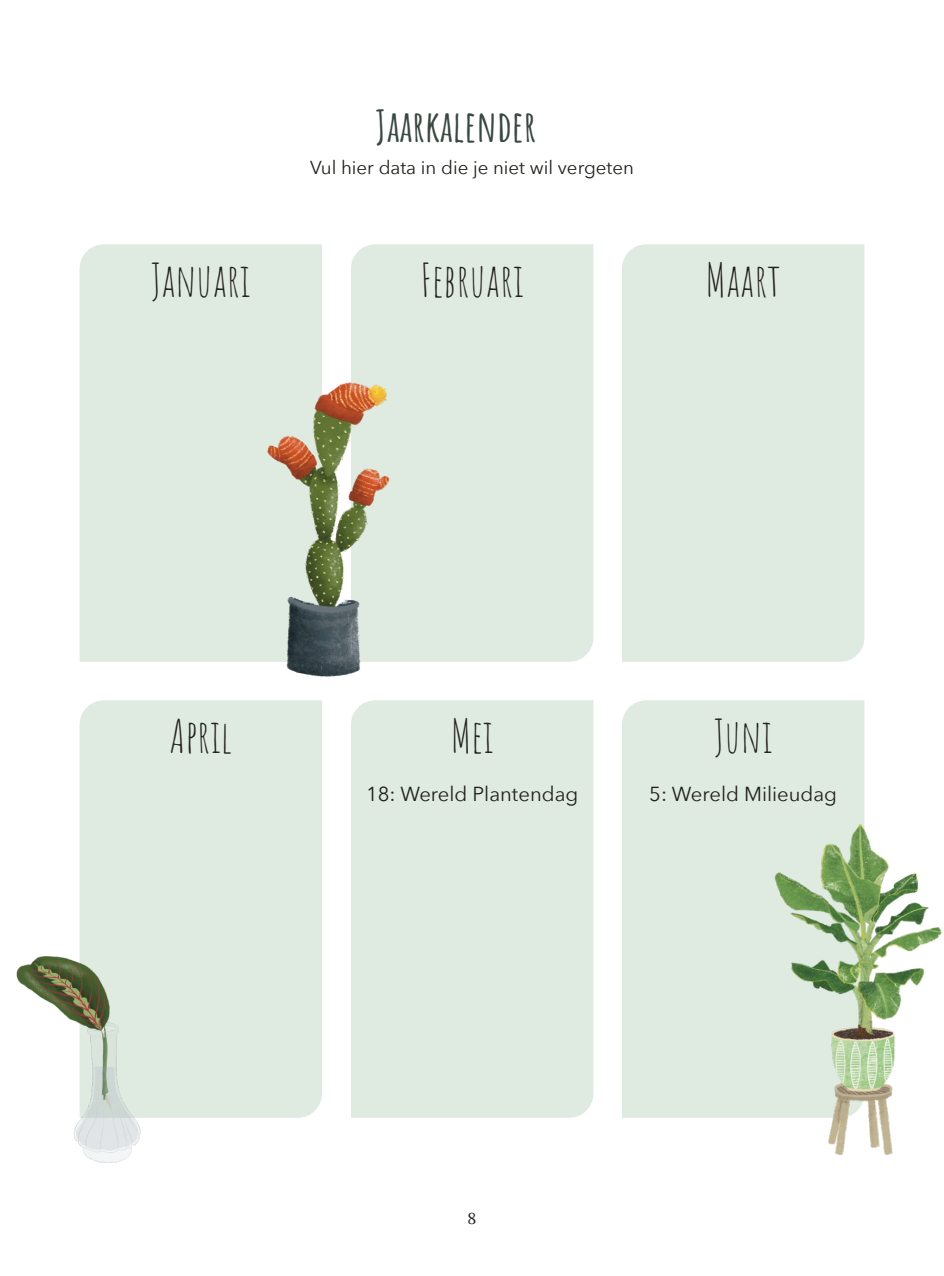
<style>
.page{position:relative;width:944px;height:1276px;background:#fff}
.page>*{position:absolute;margin:0;border:0;box-sizing:border-box;transform-origin:0 0}
.t1{font:45px "font 0000000029 c 1 e 26 e";color:#21201c}
.t2{font:42.75px "font 0000000029 c 1 e 26 e";color:#394840}
.t3{font:20.25px "font 0000000029 c 1 e 256";color:#21201c}
.t4{font:18.68px "font 0000000029 c 1 e 256";color:#21201c}
.t5{font:15.75px "font 0000000029 c 1 e 256";color:#21201c}
</style>
<div class="page">
<div style="left:80px;top:244px;width:242px;height:418px;background:#dfeae0"></div>
<div style="left:622px;top:244px;width:242px;height:418px;background:#dfeae0"></div>
<div style="left:351px;top:244px;width:242px;height:418px;background:#dfeae0"></div>
<div style="left:80px;top:700px;width:242px;height:417px;background:#dfeae0"></div>
<div style="left:622px;top:700px;width:242px;height:417px;background:#dfeae0"></div>
<div style="left:351px;top:700px;width:242px;height:417px;background:#dfeae0"></div>
<img style="left:16px;top:928px;width:175px;height:235px">
<img style="left:239px;top:350px;width:165px;height:371px">
<img style="left:724px;top:816px;width:218px;height:340px">
<h2 class="t2" style="left:376px;top:98px;width:162px">Jaarkalender</h2>
<p class="t4" style="left:310px;top:155px;width:325px">Vul hier data in die je niet wil vergeten</p>
<h1 class="t1" style="left:151px;top:251px;width:101px">Januari</h1>
<h1 class="t1" style="left:421px;top:251px;width:105px">Februari</h1>
<h1 class="t1" style="left:706px;top:251px;width:77px">Maart</h1>
<h1 class="t1" style="left:169px;top:707px;width:64px">April</h1>
<h1 class="t1" style="left:451px;top:707px;width:44px">Mei</h1>
<h1 class="t1" style="left:714px;top:707px;width:60px">Juni</h1>
<p class="t3" style="left:366px;top:780px;width:214px">18: Wereld Plantendag</p>
<p class="t3" style="left:649px;top:780px;width:189px">5: Wereld Milieudag</p>
<p class="t5" style="left:468px;top:1207px;width:10px">8</p>
</div>
